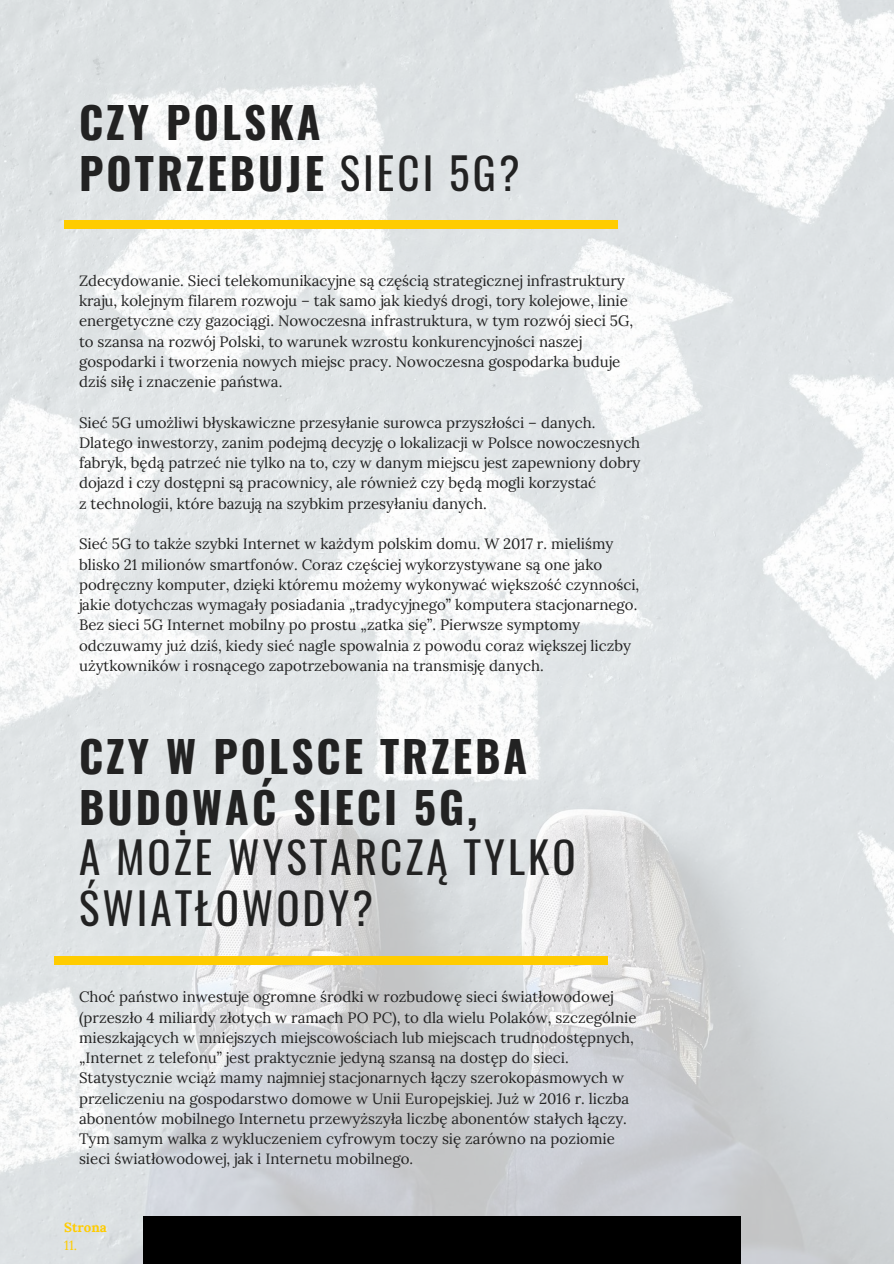
<style>
.page{position:relative;width:894px;height:1264px;background:#fff}
.page>*{position:absolute;margin:0;border:0;box-sizing:border-box;transform-origin:0 0}
.t1{font:700 43.05px/50.7px "Oswald";letter-spacing:.07em;color:#222}
.t2{font:43.05px/50.7px "Oswald";letter-spacing:.07em;color:#222}
.t3{font:15px/20.2px "Lora";color:#222}
.t4{font:700 13.2px "Lora";color:#fc0}
.t5{font:13.2px "Lora";color:#fc0}
.s1{font-weight:400}
</style>
<div class="page">
<img style="left:0;top:0;width:893px;height:1263px">
<div style="left:64px;top:220px;width:553px;height:8px;background:#fc0"></div>
<div style="left:143px;top:1216px;width:597px;height:47px;background:#000"></div>
<div style="left:54px;top:956px;width:553px;height:8px;background:#fc0"></div>
<h1 class="t1" style="left:79px;top:95px;width:442px">CZY POLSKA<br>POTRZEBUJE <span class="s1">SIECI 5G?</span></h1>
<p class="t3" style="left:79px;top:270px;width:555px">Zdecydowanie. Sieci telekomunikacyjne są częścią strategicznej infrastruktury kraju, kolejnym filarem rozwoju – tak samo jak kiedyś drogi, tory kolejowe, linie energetyczne czy gazociągi. Nowoczesna infrastruktura, w tym rozwój sieci 5G, to szansa na rozwój Polski, to warunek wzrostu konkurencyjności naszej gospodarki i tworzenia nowych miejsc pracy. Nowoczesna gospodarka buduje dziś siłę i znaczenie państwa.</p>
<p class="t3" style="left:79px;top:412px;width:563px">Sieć 5G umożliwi błyskawiczne przesyłanie surowca przyszłości – danych.<br>Dlatego inwestorzy, zanim podejmą decyzję o lokalizacji w Polsce nowoczesnych fabryk, będą patrzeć nie tylko na to, czy w danym miejscu jest zapewniony dobry dojazd i czy dostępni są pracownicy, ale również czy będą mogli korzystać<br>z technologii, które bazują na szybkim przesyłaniu danych.</p>
<p class="t3" style="left:79px;top:533px;width:561px">Sieć 5G to także szybki Internet w każdym polskim domu. W 2017 r. mieliśmy blisko 21 milionów smartfonów. Coraz częściej wykorzystywane są one jako podręczny komputer, dzięki któremu możemy wykonywać większość czynności, jakie dotychczas wymagały posiadania „tradycyjnego” komputera stacjonarnego.<br>Bez sieci 5G Internet mobilny po prostu „zatka się”. Pierwsze symptomy odczuwamy już dziś, kiedy sieć nagle spowalnia z powodu coraz większej liczby użytkowników i rosnącego zapotrzebowania na transmisję danych.</p>
<h1 class="t1" style="left:79px;top:729px;width:449px">CZY W POLSCE TRZEBA<br>BUDOWAĆ SIECI 5G,</h1>
<h1 class="t2" style="left:79px;top:830px;width:498px">A MOŻE WYSTARCZĄ TYLKO<br>ŚWIATŁOWODY?</h1>
<p class="t3" style="left:79px;top:986px;width:559px">Choć państwo inwestuje ogromne środki w rozbudowę sieci światłowodowej (przeszło 4 miliardy złotych w ramach PO PC), to dla wielu Polaków, szczególnie mieszkających w mniejszych miejscowościach lub miejscach trudnodostępnych, „Internet z telefonu” jest praktycznie jedyną szansą na dostęp do sieci.<br>Statystycznie wciąż mamy najmniej stacjonarnych łączy szerokopasmowych w przeliczeniu na gospodarstwo domowe w Unii Europejskiej. Już w 2016 r. liczba abonentów mobilnego Internetu przewyższyła liczbę abonentów stałych łączy.<br>Tym samym walka z wykluczeniem cyfrowym toczy się zarówno na poziomie sieci światłowodowej, jak i Internetu mobilnego.</p>
<p class="t4" style="left:64px;top:1218px;width:44px">Strona</p>
<p class="t5" style="left:64px;top:1236px;width:14px">11.</p>
</div>
